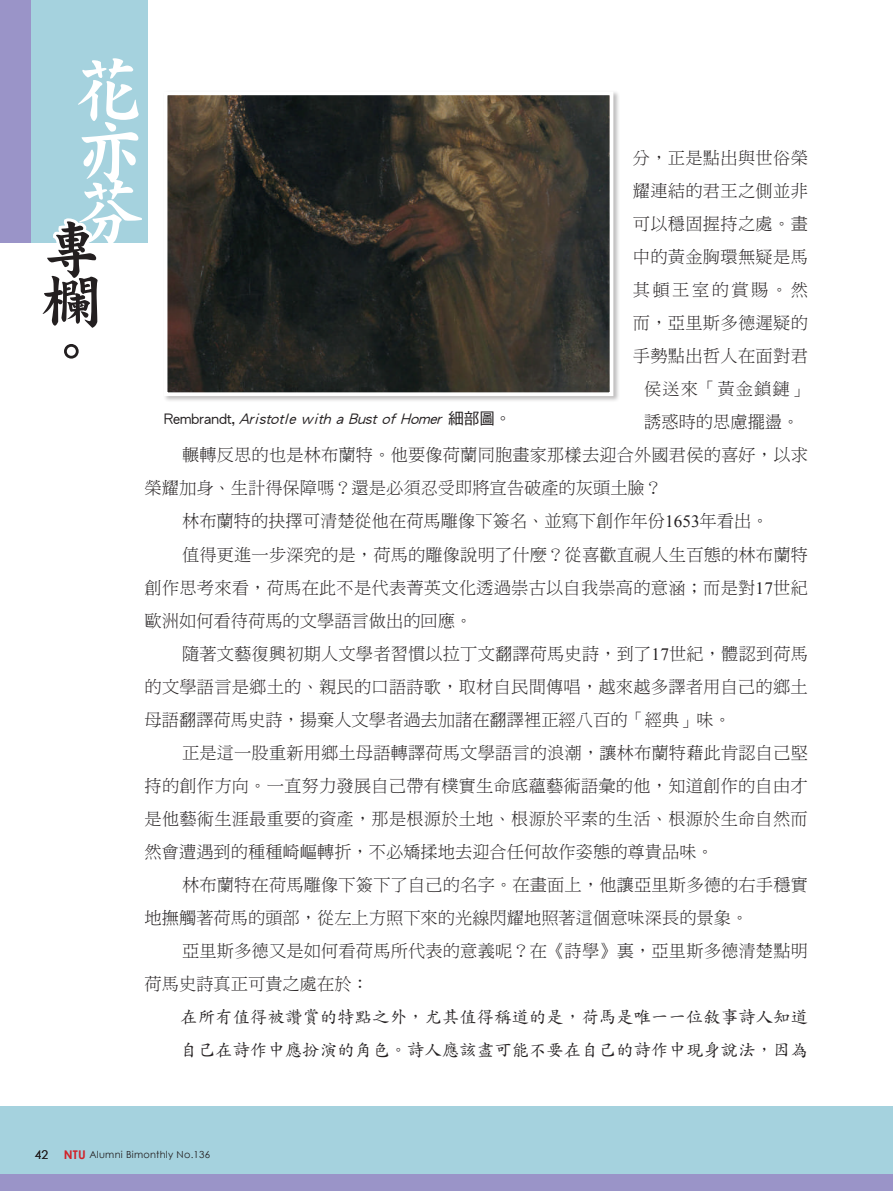
<style>
.page{position:relative;width:893px;height:1191px;background:#fff}
.page>*{position:absolute;margin:0;border:0;box-sizing:border-box;transform-origin:0 0}
.t1{font:72px/61.2px "DF Kai Shu Std W9";color:#fff;text-align:justify}
.t2{font:60px/51px "DF Kai Shu Std W9";color:#231f20;text-align:justify}
.t3{font:17.25px/33px "DF Ming Std W3";letter-spacing:.01em;color:#231f20;text-align:right}
.t4{font:17.25px/33px "DF Kai Shu Std W5";letter-spacing:.01em;color:#231f20}
.t5{font:italic 15.75px "DF Hei Std W5";color:#231f20}
.t6{font:12px "Century Gothic";color:#231f20}
.t7{font:9.75px "Century Gothic";letter-spacing:.025em;color:#231f20}
.s1{font-style:normal}
.s2{font-family:"Times New Roman"}
.s3{font-weight:700;font-size:12px;color:#d1232a}
</style>
<div class="page">
<div style="left:0;top:1106px;width:893px;height:83px;background:#a5d2de"></div>
<div style="left:0;top:1174px;width:893px;height:17px;background:#9a94c8"></div>
<div style="left:0;top:0;width:147px;height:242px;background:#a5d2de"></div>
<svg style="left:30px;top:218px;width:92px;height:25px"></svg>
<div style="left:0;top:0;width:31px;height:242px;background:#9a94c8"></div>
<div style="left:163px;top:90px;width:457px;height:313px;background:#231f20;opacity:.3"></div>
<div style="left:164px;top:91px;width:449px;height:305px;border:4px solid #fff"></div>
<h1 class="t1" style="left:73px;top:58px;width:71px">花亦芬</h1>
<h2 class="t2" style="left:41px;top:223px;width:58px">專欄。</h2>
<p class="t3" style="left:633px;top:141px;width:177px">分，正是點出與世俗榮耀連結的君王之側並非可以穩固握持之處。畫中的黃金胸環無疑是馬其頓王室的賞賜。然而，亞里斯多德遲疑的手勢點出哲人在面對君侯送來「黃金鎖鏈」</p>
<p class="t5" style="left:164px;top:410px;width:349px"><span class="s1">R e m b r a n d t ,</span> AristotlewithaBustofHomer <span class="s1">細部圖。</span></p>
<p class="t3" style="left:644px;top:405px;width:157px">誘惑時的思慮擺盪。</p>
<p class="t3" style="left:182px;top:438px;width:627px">輾轉反思的也是林布蘭特。他要像荷蘭同胞畫家那樣去迎合外國君侯的喜好，以求</p>
<p class="t3" style="left:145px;top:471px;width:519px">榮耀加身、生計得保障嗎？還是必須忍受即將宣告破產的灰頭土臉？</p>
<p class="t3" style="left:182px;top:504px;width:588px">林布蘭特的抉擇可清楚從他在荷馬雕像下簽名、並寫下創作年份<span class="s2">1653</span>年看出。</p>
<p class="t3" style="left:182px;top:537px;width:627px">值得更進一步深究的是，荷馬的雕像說明了什麼？從喜歡直視人生百態的林布蘭特</p>
<p class="t3" style="left:145px;top:570px;width:665px">創作思考來看，荷馬在此不是代表菁英文化透過崇古以自我崇高的意涵；而是對<span class="s2">17</span>世紀</p>
<p class="t3" style="left:145px;top:603px;width:329px">歐洲如何看待荷馬的文學語言做出的回應。</p>
<p class="t3" style="left:182px;top:636px;width:627px">隨著文藝復興初期人文學者習慣以拉丁文翻譯荷馬史詩，到了<span class="s2">17</span>世紀，體認到荷馬</p>
<p class="t3" style="left:145px;top:669px;width:665px">的文學語言是鄉土的、親民的口語詩歌，取材自民間傳唱，越來越多譯者用自己的鄉土</p>
<p class="t3" style="left:145px;top:702px;width:588px">母語翻譯荷馬史詩，揚棄人文學者過去加諸在翻譯裡正經八百的「經典」味。</p>
<p class="t3" style="left:182px;top:735px;width:627px">正是這一股重新用鄉土母語轉譯荷馬文學語言的浪潮，讓林布蘭特藉此肯認自己堅</p>
<p class="t3" style="left:145px;top:768px;width:665px">持的創作方向。一直努力發展自己帶有樸實生命底蘊藝術語彙的他，知道創作的自由才</p>
<p class="t3" style="left:145px;top:801px;width:665px">是他藝術生涯最重要的資產，那是根源於土地、根源於平素的生活、根源於生命自然而</p>
<p class="t3" style="left:145px;top:834px;width:571px">然會遭遇到的種種崎嶇轉折，不必矯揉地去迎合任何故作姿態的尊貴品味。</p>
<p class="t3" style="left:182px;top:867px;width:627px">林布蘭特在荷馬雕像下簽下了自己的名字。在畫面上，他讓亞里斯多德的右手穩實</p>
<p class="t3" style="left:145px;top:900px;width:605px">地撫觸著荷馬的頭部，從左上方照下來的光線閃耀地照著這個意味深長的景象。</p>
<p class="t3" style="left:182px;top:933px;width:627px">亞里斯多德又是如何看荷馬所代表的意義呢？在《詩學》裏，亞里斯多德清楚點明</p>
<p class="t3" style="left:145px;top:966px;width:226px">荷馬史詩真正可貴之處在於：</p>
<p class="t4" style="left:181px;top:999px;width:629px">在所有值得被讚賞的特點之外，尤其值得稱道的是，荷馬是唯一一位敘事詩人知道自己在詩作中應扮演的角色。詩人應該盡可能不要在自己的詩作中現身說法，因為</p>
<p class="t6" style="left:35px;top:1147px;width:15px">42</p>
<p class="t7" style="left:64px;top:1148px;width:148px"><span class="s3">NTU</span> Alumni Bimonthly No.136</p>
</div>
